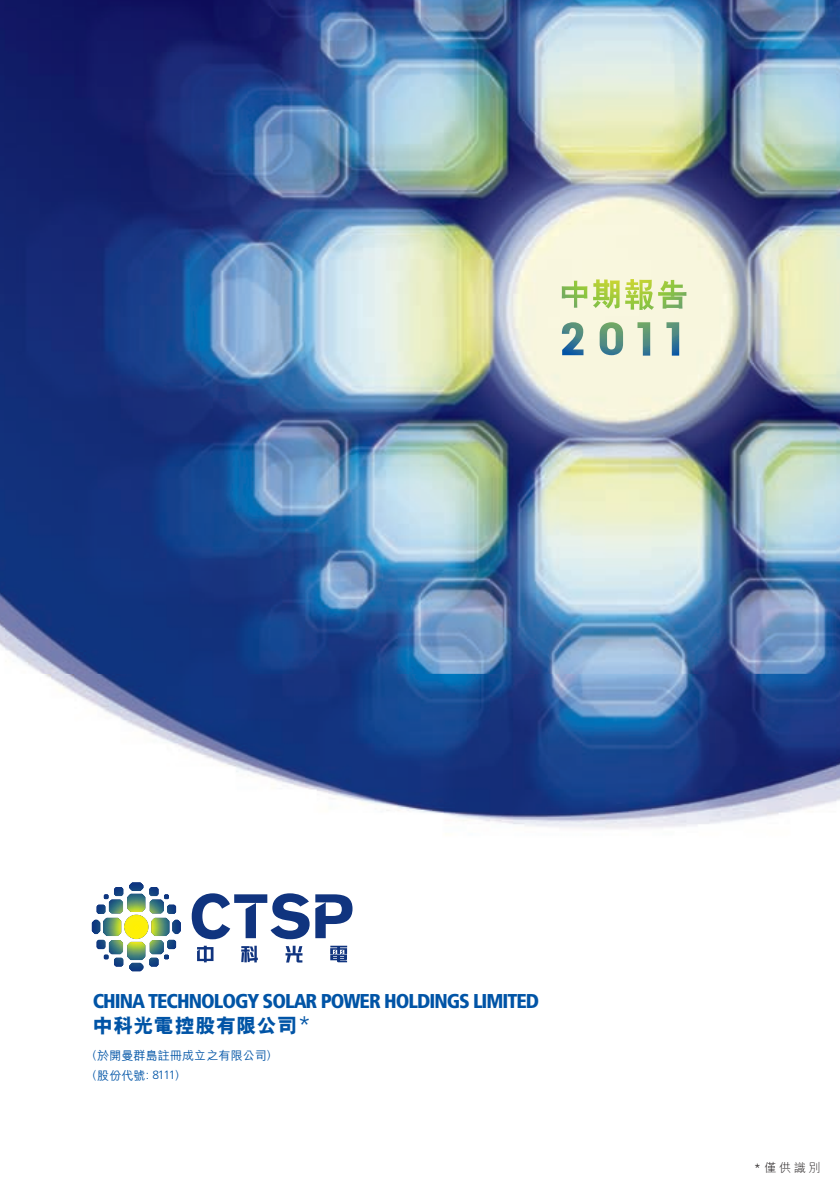
<style>
.page{position:relative;width:840px;height:1191px;background:#fff}
.page>*{position:absolute;margin:0;border:0;box-sizing:border-box;transform-origin:0 0}
.t1{font:300 24px "Frutiger LT Std";color:#0154a6}
.t2{font:900 condensed 20px "Frutiger LT Std";letter-spacing:-.05em;color:#0154a6}
.t3{font:800 20px "M Hei HK";letter-spacing:.02em;color:#0154a6}
.t4{font:500 12px "M Hei HK";letter-spacing:.01em;color:#0154a6}
.t5{font:300 12px "Frutiger LT Std";color:#0154a6}
.t6{font:300 12px "M Hei HK";color:#231f20}
.s1{font-family:"Frutiger LT Std";font-weight:300}
.s2{font-family:"M Hei HK";font-weight:500}
.s3{font-family:"Frutiger LT Std"}
</style>
<div class="page">
<img style="left:0;top:0;width:840px;height:972px">
<svg style="left:192px;top:893px;width:160px;height:46px"></svg>
<svg style="left:197px;top:945px;width:150px;height:17px"></svg>
<svg style="left:92px;top:882px;width:89px;height:89px"></svg>
<svg style="left:561px;top:280px;width:121px;height:75px;background:#cadbb3"></svg>
<p class="t2" style="left:93px;top:988px;width:448px">CHINA TECHNOLOGY SOLAR POWER HOLDINGS LIMITED</p>
<p class="t1" style="left:297px;top:1011px;width:15px">*</p>
<p class="t3" style="left:93px;top:1012px;width:206px">中科光電控股有限公司</p>
<p class="t4" style="left:93px;top:1046px;width:179px"><span class="s1">(</span>於開曼群島註冊成立之有限公司<span class="s1">(</span></p>
<p class="t5" style="left:93px;top:1068px;width:88px">(<span class="s2">股份代號</span>: 8111(</p>
<p class="t6" style="left:753px;top:1159px;width:68px"><span class="s3">*</span>僅供識別</p>
</div>
